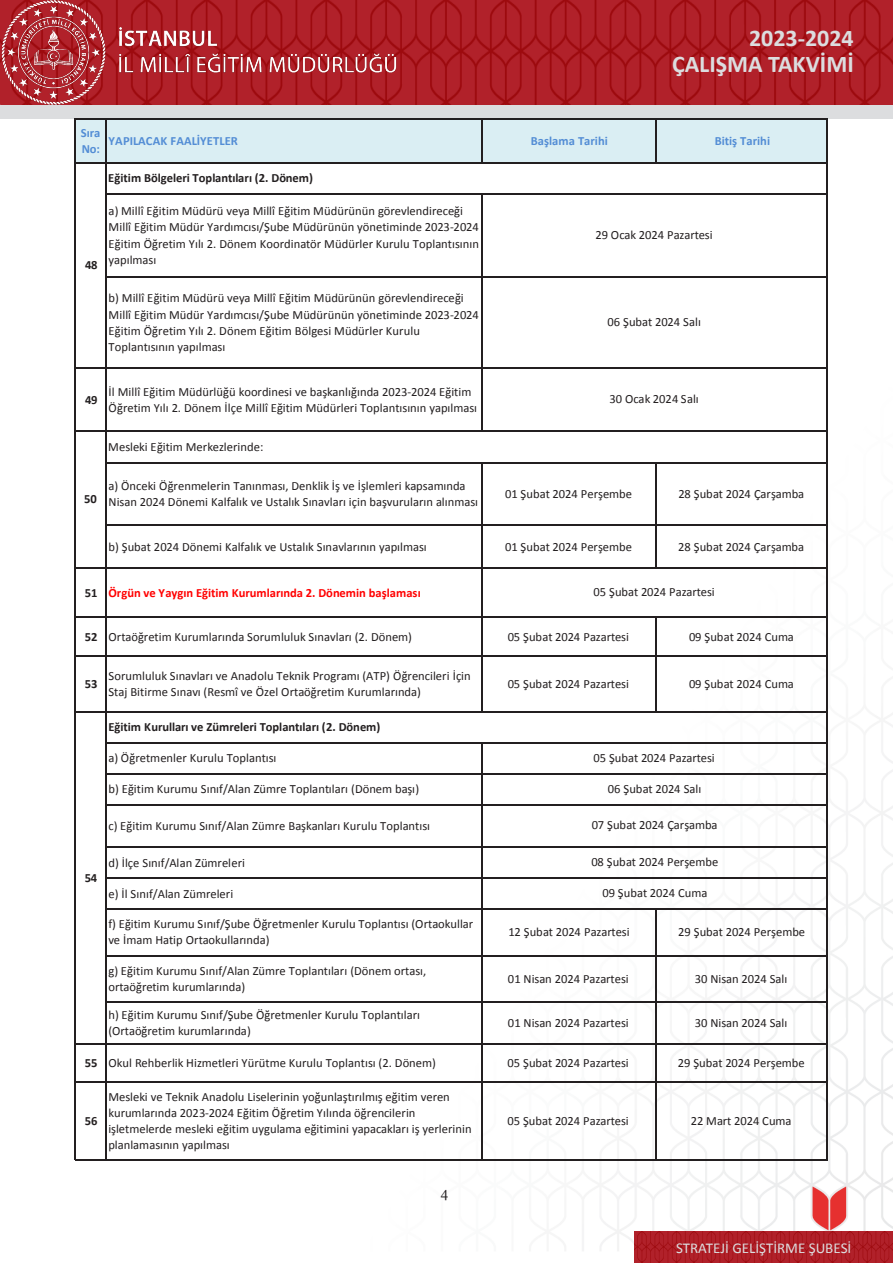
<style>
.page{position:relative;width:893px;height:1263px;background:#fff}
.page>*{position:absolute;margin:0;border:0;box-sizing:border-box;transform-origin:0 0}
.t1{font:700 24px "Calibri";color:#dcdddf}
.t2{font:15px "Calibri";color:#dcdddf}
.t3{font:15px "TR Times New Roman";color:#231f20}
.t4{font:12.6px/16.2px "Calibri";color:#231f20}
.t5{font:700 12.6px "Calibri";color:#231f20}
.t6{font:700 12.6px/16.2px "Calibri";color:#538dd5}
.t7{font:700 12.6px "Calibri";color:#f00}
.s1{color:#231f20}
.s2{font-weight:700}
</style>
<div class="page">
<img style="left:0;top:118px;width:893px;height:1133px">
<img style="left:397px;top:0;width:496px;height:105px">
<img style="left:634px;top:1231px;width:259px;height:32px">
<div style="left:0;top:105px;width:893px;height:13px;background:#dcdddf"></div>
<img style="left:0;top:0;width:397px;height:105px">
<div style="left:76px;top:119px;width:752px;height:44px;background:#daeef3"></div>
<hr style="left:481px;top:119px;width:1px;height:44px;background:#231f20">
<hr style="left:481px;top:194px;width:1px;height:238px;background:#231f20">
<hr style="left:655px;top:119px;width:1px;height:44px;background:#231f20">
<hr style="left:655px;top:464px;width:1px;height:104px;background:#231f20">
<hr style="left:481px;top:464px;width:1px;height:249px;background:#231f20">
<hr style="left:655px;top:617px;width:1px;height:96px;background:#231f20">
<hr style="left:75px;top:118px;width:1px;height:1042px;background:#231f20">
<hr style="left:106px;top:119px;width:1px;height:1041px;background:#231f20">
<hr style="left:481px;top:743px;width:1px;height:417px;background:#231f20">
<hr style="left:655px;top:909px;width:1px;height:251px;background:#231f20">
<hr style="left:827px;top:119px;width:1px;height:1041px;background:#231f20">
<hr style="left:76px;top:118px;width:752px;height:1px;background:#231f20">
<hr style="left:76px;top:162px;width:752px;height:1px;background:#231f20">
<hr style="left:107px;top:193px;width:721px;height:1px;background:#231f20">
<hr style="left:107px;top:276px;width:721px;height:1px;background:#231f20">
<hr style="left:76px;top:367px;width:752px;height:1px;background:#231f20">
<hr style="left:76px;top:431px;width:752px;height:1px;background:#231f20">
<hr style="left:107px;top:463px;width:721px;height:1px;background:#231f20">
<hr style="left:107px;top:525px;width:721px;height:1px;background:#231f20">
<hr style="left:76px;top:567px;width:752px;height:1px;background:#231f20">
<hr style="left:76px;top:616px;width:752px;height:1px;background:#231f20">
<hr style="left:76px;top:655px;width:752px;height:1px;background:#231f20">
<hr style="left:76px;top:712px;width:752px;height:1px;background:#231f20">
<hr style="left:107px;top:742px;width:721px;height:1px;background:#231f20">
<hr style="left:107px;top:773px;width:721px;height:1px;background:#231f20">
<hr style="left:107px;top:804px;width:721px;height:1px;background:#231f20">
<hr style="left:107px;top:846px;width:721px;height:1px;background:#231f20">
<hr style="left:107px;top:877px;width:721px;height:1px;background:#231f20">
<hr style="left:107px;top:908px;width:721px;height:1px;background:#231f20">
<hr style="left:107px;top:955px;width:721px;height:1px;background:#231f20">
<hr style="left:107px;top:1001px;width:721px;height:1px;background:#231f20">
<hr style="left:76px;top:1044px;width:752px;height:1px;background:#231f20">
<hr style="left:76px;top:1082px;width:752px;height:1px;background:#231f20">
<hr style="left:76px;top:1159px;width:752px;height:1px;background:#231f20">
<p class="t1" style="left:749px;top:23px;width:106px">2023-2024</p>
<p class="t1" style="left:672px;top:48px;width:183px">ÇALIŞMA TAKVİMİ</p>
<p class="t6" style="left:81px;top:124px;width:21px">Sıra<br>No:</p>
<p class="t6" style="left:109px;top:133px;width:131px">YAPILACAK FAALİYETLER</p>
<p class="t6" style="left:531px;top:133px;width:79px">Başlama Tarihi</p>
<p class="t6" style="left:715px;top:133px;width:57px">Bitiş Tarihi</p>
<p class="t5" style="left:85px;top:257px;width:14px">48</p>
<p class="t5" style="left:108px;top:170px;width:206px">Eğitim Bölgeleri Toplantıları (2. Dönem)</p>
<p class="t4" style="left:109px;top:203px;width:372px">a) Millî Eğitim Müdürü veya Millî Eğitim Müdürünün görevlendireceği Millî Eğitim Müdür Yardımcısı/Şube Müdürünün yönetiminde 2023-2024<br>Eğitim Öğretim Yılı 2. Dönem Koordinatör Müdürler Kurulu Toplantısının yapılması</p>
<p class="t4" style="left:109px;top:290px;width:372px">b) Millî Eğitim Müdürü veya Millî Eğitim Müdürünün görevlendireceği Millî Eğitim Müdür Yardımcısı/Şube Müdürünün yönetiminde 2023-2024<br>Eğitim Öğretim Yılı 2. Dönem Eğitim Bölgesi Müdürler Kurulu Toplantısının yapılması</p>
<p class="t5" style="left:85px;top:392px;width:14px">49</p>
<p class="t4" style="left:109px;top:383px;width:370px">İl Millî Eğitim Müdürlüğü koordinesi ve başkanlığında 2023-2024 Eğitim<br>Öğretim Yılı 2. Dönem İlçe Millî Eğitim Müdürleri Toplantısının yapılması</p>
<p class="t4" style="left:108px;top:439px;width:157px">Mesleki Eğitim Merkezlerinde:</p>
<p class="t4" style="left:595px;top:227px;width:119px">29 Ocak 2024 Pazartesi</p>
<p class="t4" style="left:608px;top:314px;width:95px">06 Şubat 2024 Salı</p>
<p class="t4" style="left:609px;top:391px;width:91px">30 Ocak 2024 Salı</p>
<p class="t4" style="left:109px;top:478px;width:371px">a) Önceki Öğrenmelerin Tanınması, Denklik İş ve İşlemleri kapsamında<br>Nisan 2024 Dönemi Kalfalık ve Ustalık Sınavları için başvuruların alınması</p>
<p class="t4" style="left:505px;top:486px;width:128px">01 Şubat 2024 Perşembe</p>
<p class="t4" style="left:678px;top:486px;width:127px">28 Şubat 2024 Çarşamba</p>
<p class="t4" style="left:109px;top:538px;width:320px">b) Şubat 2024 Dönemi Kalfalık ve Ustalık Sınavlarının yapılması</p>
<p class="t4" style="left:505px;top:538px;width:128px">01 Şubat 2024 Perşembe</p>
<p class="t4" style="left:678px;top:538px;width:127px">28 Şubat 2024 Çarşamba</p>
<p class="t7" style="left:85px;top:584px;width:338px"><span class="s1">51</span> Örgün ve Yaygın Eğitim Kurumlarında 2. Dönemin başlaması</p>
<p class="t4" style="left:85px;top:628px;width:329px"><span class="s2">52</span> Ortaöğretim Kurumlarında Sorumluluk Sınavları (2. Dönem)</p>
<p class="t4" style="left:508px;top:628px;width:123px">05 Şubat 2024 Pazartesi</p>
<p class="t4" style="left:689px;top:628px;width:106px">09 Şubat 2024 Cuma</p>
<p class="t5" style="left:85px;top:676px;width:14px">53</p>
<p class="t4" style="left:109px;top:668px;width:364px">Sorumluluk Sınavları ve Anadolu Teknik Programı (ATP) Öğrencileri İçin<br>Staj Bitirme Sınavı (Resmî ve Özel Ortaöğretim Kurumlarında)</p>
<p class="t4" style="left:508px;top:676px;width:123px">05 Şubat 2024 Pazartesi</p>
<p class="t4" style="left:689px;top:676px;width:106px">09 Şubat 2024 Cuma</p>
<p class="t5" style="left:84px;top:491px;width:14px">50</p>
<p class="t4" style="left:594px;top:584px;width:123px">05 Şubat 2024 Pazartesi</p>
<p class="t5" style="left:108px;top:719px;width:274px">Eğitim Kurulları ve Zümreleri Toplantıları (2. Dönem)</p>
<p class="t4" style="left:108px;top:750px;width:169px">a) Öğretmenler Kurulu Toplantısı</p>
<p class="t4" style="left:108px;top:781px;width:312px">b) Eğitim Kurumu Sınıf/Alan Zümre Toplantıları (Dönem başı)</p>
<p class="t4" style="left:108px;top:818px;width:323px">c) Eğitim Kurumu Sınıf/Alan Zümre Başkanları Kurulu Toplantısı</p>
<p class="t4" style="left:108px;top:854px;width:138px">d) İlçe Sınıf/Alan Zümreleri</p>
<p class="t4" style="left:108px;top:885px;width:126px">e) İl Sınıf/Alan Zümreleri</p>
<p class="t4" style="left:108px;top:916px;width:366px">f) Eğitim Kurumu Sınıf/Şube Öğretmenler Kurulu Toplantısı (Ortaokullar ve İmam Hatip Ortaokullarında)</p>
<p class="t4" style="left:508px;top:924px;width:123px">12 Şubat 2024 Pazartesi</p>
<p class="t4" style="left:678px;top:924px;width:128px">29 Şubat 2024 Perşembe</p>
<p class="t4" style="left:108px;top:962px;width:319px">g) Eğitim Kurumu Sınıf/Alan Zümre Toplantıları (Dönem ortası, ortaöğretim kurumlarında)</p>
<p class="t4" style="left:508px;top:971px;width:122px">01 Nisan 2024 Pazartesi</p>
<p class="t4" style="left:695px;top:971px;width:94px">30 Nisan 2024 Salı</p>
<p class="t4" style="left:108px;top:1007px;width:313px">h) Eğitim Kurumu Sınıf/Şube Öğretmenler Kurulu Toplantıları (Ortaöğretim kurumlarında)</p>
<p class="t4" style="left:508px;top:1015px;width:122px">01 Nisan 2024 Pazartesi</p>
<p class="t4" style="left:695px;top:1015px;width:94px">30 Nisan 2024 Salı</p>
<p class="t4" style="left:85px;top:1055px;width:353px"><span class="s2">55</span> Okul Rehberlik Hizmetleri Yürütme Kurulu Toplantısı (2. Dönem)</p>
<p class="t4" style="left:508px;top:1055px;width:123px">05 Şubat 2024 Pazartesi</p>
<p class="t4" style="left:678px;top:1055px;width:128px">29 Şubat 2024 Perşembe</p>
<p class="t4" style="left:594px;top:749px;width:123px">05 Şubat 2024 Pazartesi</p>
<p class="t4" style="left:608px;top:780px;width:95px">06 Şubat 2024 Salı</p>
<p class="t4" style="left:592px;top:817px;width:127px">07 Şubat 2024 Çarşamba</p>
<p class="t4" style="left:591px;top:853px;width:128px">08 Şubat 2024 Perşembe</p>
<p class="t5" style="left:85px;top:870px;width:14px">54</p>
<p class="t4" style="left:602px;top:884px;width:106px">09 Şubat 2024 Cuma</p>
<p class="t5" style="left:85px;top:1113px;width:14px">56</p>
<p class="t4" style="left:108px;top:1088px;width:365px">Mesleki ve Teknik Anadolu Liselerinin yoğunlaştırılmış eğitim veren kurumlarında 2023-2024 Eğitim Öğretim Yılında öğrencilerin işletmelerde mesleki eğitim uygulama eğitimini yapacakları iş yerlerinin planlamasının yapılması</p>
<p class="t3" style="left:441px;top:1185px;width:9px">4</p>
<p class="t4" style="left:508px;top:1113px;width:123px">05 Şubat 2024 Pazartesi</p>
<p class="t4" style="left:691px;top:1113px;width:102px">22 Mart 2024 Cuma</p>
<p class="t2" style="left:676px;top:1238px;width:177px">STRATEJİ GELİŞTİRME ŞUBESİ</p>
</div>
